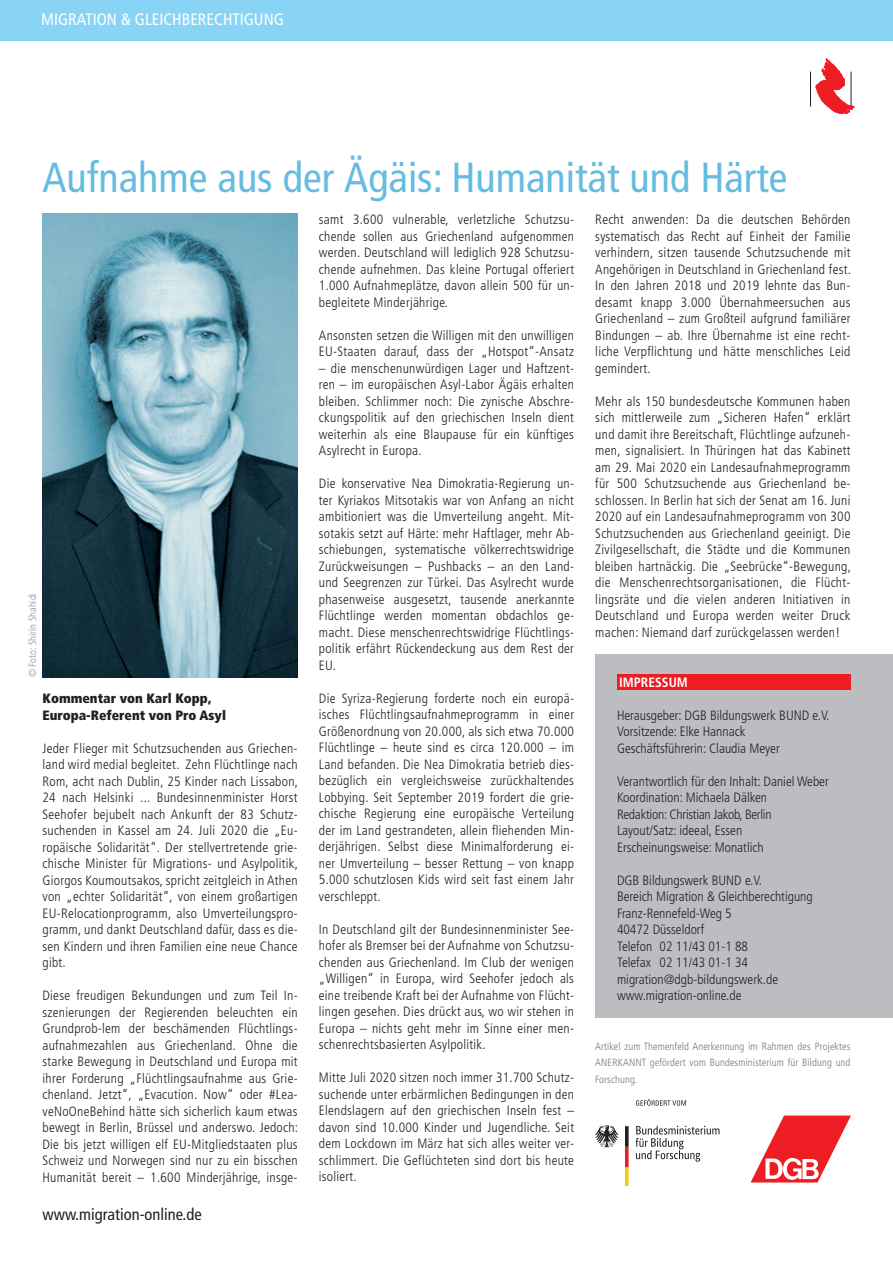
<style>
.page{position:relative;width:893px;height:1263px;background:#fff}
.page>*{position:absolute;margin:0;border:0;box-sizing:border-box;transform-origin:0 0}
.t1{font:condensed 42px "Frutiger";color:#65bce0}
.t2{font:condensed 16.5px "Frutiger";color:#fff}
.t3{font:condensed 16.5px "Frutiger";color:#231f20}
.t4{font:300 condensed 13.5px/16.5px "Frutiger";letter-spacing:.02em;color:#231f20;text-align:justify}
.t5{font:300 condensed 13.5px/16.5px "Frutiger";color:#231f20}
.t6{font:900 condensed 13.5px/16.5px "Frutiger";color:#231f20}
.t7{font:700 condensed 13.5px "Frutiger";color:#fff}
.t8{font:300 condensed 10.5px/16.5px "Frutiger";letter-spacing:.01em;color:#76787b}
.t9{font:300 condensed 10.5px "Frutiger";color:#939598}
</style>
<div class="page">
<div style="left:0;top:0;width:893px;height:28px;background:#89d3f4"></div>
<div style="left:0;top:13px;width:893px;height:28px;background:#89d3f4"></div>
<hr style="left:810px;top:72px;width:1px;height:34px;background:#231f20">
<svg style="left:816px;top:59px;width:38px;height:55px"></svg>
<div style="left:595px;top:654px;width:298px;height:364px;background:#bcbdc0"></div>
<div style="left:617px;top:674px;width:234px;height:15px;background:#ee1d23"></div>
<img style="left:43px;top:214px;width:255px;height:463px">
<svg style="left:751px;top:1115px;width:100px;height:67px"></svg>
<svg style="left:636px;top:1126px;width:83px;height:35px"></svg>
<svg style="left:595px;top:1125px;width:24px;height:22px"></svg>
<svg style="left:625px;top:1126px;width:4px;height:60px"></svg>
<svg style="left:636px;top:1099px;width:50px;height:7px"></svg>
<p class="t2" style="left:41px;top:10px;width:244px">MIGRATION &amp; GLEICHBERECHTIGUNG</p>
<h1 class="t1" style="left:43px;top:153px;width:746px">Aufnahme aus der Ägäis: Humanität und Härte</h1>
<p class="t9" style="left:27px;top:677px;width:86px;rotate:-90deg">© Foto: Shirin Shahidi</p>
<p class="t6" style="left:43px;top:690px;width:185px">Kommentar von Karl Kopp,<br>Europa-Referent von Pro Asyl</p>
<p class="t4" style="left:43px;top:740px;width:257px">Jeder Flieger mit Schutzsuchenden aus Griechen&shy;land wird medial begleitet. Zehn Flüchtlinge nach Rom, acht nach Dublin, 25 Kinder nach Lissabon, 24 nach Helsinki ... Bundesinnenminister Horst Seehofer bejubelt nach Ankunft der 83 Schutz&shy;suchenden in Kassel am 24. Juli 2020 die „Eu&shy;ropäische Solidarität“. Der stellvertretende grie&shy;chische Minister für Migrations- und Asylpolitik, Giorgos Koumoutsakos, spricht zeitgleich in Athen von „echter Solidarität“, von einem großartigen EU-Relocationprogramm, also Umverteilungspro&shy;gramm, und dankt Deutschland dafür, dass es die&shy;sen Kindern und ihren Familien eine neue Chance gibt.</p>
<p class="t4" style="left:43px;top:987px;width:257px">Diese freudigen Bekundungen und zum Teil In&shy;szenierungen der Regierenden beleuchten ein Grundprob-lem der beschämenden Flüchtlings&shy;aufnahmezahlen aus Griechenland. Ohne die starke Bewegung in Deutschland und Europa mit ihrer Forderung „Flüchtlingsaufnahme aus Grie&shy;chenland. Jetzt“, „Evacution. Now“ oder #Lea&shy;veNoOneBehind hätte sich sicherlich kaum etwas bewegt in Berlin, Brüssel und anderswo. Jedoch:<br>Die bis jetzt willigen elf EU-Mitgliedstaaten plus Schweiz und Norwegen sind nur zu ein bisschen Humanität bereit – 1.600 Minderjährige, insge-</p>
<p class="t3" style="left:43px;top:1205px;width:161px">www.migration-online.de</p>
<p class="t4" style="left:319px;top:212px;width:257px">samt 3.600 vulnerable, verletzliche Schutzsu&shy;chende sollen aus Griechenland aufgenommen werden. Deutschland will lediglich 928 Schutzsu&shy;chende aufnehmen. Das kleine Portugal offeriert 1.000 Aufnahmeplätze, davon allein 500 für un&shy;begleitete Minderjährige.</p>
<p class="t4" style="left:319px;top:327px;width:257px">Ansonsten setzen die Willigen mit den unwilligen<br>EU-Staaten darauf, dass der „Hotspot“-Ansatz</p>
<p class="t4" style="left:319px;top:360px;width:257px">– die menschenunwürdigen Lager und Haftzent&shy;ren – im europäischen Asyl-Labor Ägäis erhalten bleiben. Schlimmer noch: Die zynische Abschre&shy;ckungspolitik auf den griechischen Inseln dient weiterhin als eine Blaupause für ein künftiges Asylrecht in Europa.</p>
<p class="t4" style="left:319px;top:476px;width:257px">Die konservative Nea Dimokratia-Regierung un&shy;ter Kyriakos Mitsotakis war von Anfang an nicht ambitioniert was die Umverteilung angeht. Mit&shy;sotakis setzt auf Härte: mehr Haftlager, mehr Ab&shy;schiebungen, systematische völkerrechtswidrige Zurückweisungen – Pushbacks – an den Land&shy;und Seegrenzen zur Türkei. Das Asylrecht wurde phasenweise ausgesetzt, tausende anerkannte Flüchtlinge werden momentan obdachlos ge&shy;macht. Diese menschenrechtswidrige Flüchtlings&shy;politik erfährt Rückendeckung aus dem Rest der EU.</p>
<p class="t4" style="left:319px;top:690px;width:257px">Die Syriza-Regierung forderte noch ein europä&shy;isches Flüchtlingsaufnahmeprogramm in einer Größenordnung von 20.000, als sich etwa 70.000<br>Flüchtlinge – heute sind es circa 120.000 – im Land befanden. Die Nea Dimokratia betrieb dies&shy;bezüglich ein vergleichsweise zurückhaltendes Lobbying. Seit September 2019 fordert die grie&shy;chische Regierung eine europäische Verteilung der im Land gestrandeten, allein fliehenden Min&shy;derjährigen. Selbst diese Minimalforderung ei&shy;ner Umverteilung – besser Rettung – von knapp 5.000 schutzlosen Kids wird seit fast einem Jahr verschleppt.</p>
<p class="t4" style="left:319px;top:921px;width:257px">In Deutschland gilt der Bundesinnenminister See&shy;hofer als Bremser bei der Aufnahme von Schutzsu&shy;chenden aus Griechenland. Im Club der wenigen „Willigen“ in Europa, wird Seehofer jedoch als eine treibende Kraft bei der Aufnahme von Flücht&shy;lingen gesehen. Dies drückt aus, wo wir stehen in Europa – nichts geht mehr im Sinne einer men&shy;schenrechtsbasierten Asylpolitik.</p>
<p class="t4" style="left:319px;top:1070px;width:257px">Mitte Juli 2020 sitzen noch immer 31.700 Schutz&shy;suchende unter erbärmlichen Bedingungen in den Elendslagern auf den griechischen Inseln fest – davon sind 10.000 Kinder und Jugendliche. Seit dem Lockdown im März hat sich alles weiter ver&shy;schlimmert. Die Geflüchteten sind dort bis heute isoliert.</p>
<p class="t4" style="left:595px;top:212px;width:257px">Recht anwenden: Da die deutschen Behörden systematisch das Recht auf Einheit der Familie verhindern, sitzen tausende Schutzsuchende mit Angehörigen in Deutschland in Griechenland fest.<br>In den Jahren 2018 und 2019 lehnte das Bun&shy;desamt knapp 3.000 Übernahmeersuchen aus Griechenland – zum Großteil aufgrund familiärer Bindungen – ab. Ihre Übernahme ist eine recht&shy;liche Verpflichtung und hätte menschliches Leid gemindert.</p>
<p class="t4" style="left:595px;top:393px;width:257px">Mehr als 150 bundesdeutsche Kommunen haben sich mittlerweile zum „Sicheren Hafen“ erklärt und damit ihre Bereitschaft, Flüchtlinge aufzuneh&shy;men, signalisiert. In Thüringen hat das Kabinett am 29. Mai 2020 ein Landesaufnahmeprogramm für 500 Schutzsuchende aus Griechenland be&shy;schlossen. In Berlin hat sich der Senat am 16. Juni 2020 auf ein Landesaufnahmeprogramm von 300<br>Schutzsuchenden aus Griechenland geeinigt. Die Zivilgesellschaft, die Städte und die Kommunen bleiben hartnäckig. Die „Seebrücke“-Bewegung, die Menschenrechtsorganisationen, die Flücht&shy;lingsräte und die vielen anderen Initiativen in Deutschland und Europa werden weiter Druck machen: Niemand darf zurückgelassen werden!</p>
<p class="t7" style="left:619px;top:674px;width:13px">IMPRESSUM</p>
<p class="t5" style="left:617px;top:707px;width:214px">Herausgeber: DGB Bildungswerk BUND e.V.<br>Vorsitzende: Elke Hannack<br>Geschäftsführerin: Claudia Meyer</p>
<p class="t5" style="left:617px;top:773px;width:213px">Verantwortlich für den Inhalt: Daniel Weber Koordination: Michaela Dälken<br>Redaktion: Christian Jakob, Berlin Layout/Satz: ideeal, Essen Erscheinungsweise: Monatlich</p>
<p class="t5" style="left:617px;top:872px;width:197px">DGB Bildungswerk BUND e.V.<br>Bereich Migration &amp; Gleichberechtigung<br>Franz-Rennefeld-Weg 5<br>40472 Düsseldorf<br>Telefon 02 11/43 01-1 88<br>Telefax 02 11/43 01-1 34 migration@dgb-bildungswerk.de www.migration-online.de</p>
<p class="t8" style="left:595px;top:1038px;width:257px">Artikel zum Themenfeld Anerkennung im Rahmen des Projektes<br>Anerkannt</p>
<p class="t8" style="left:650px;top:1054px;width:202px">gefördert vom Bundesministerium für Bildung und</p>
<p class="t8" style="left:595px;top:1071px;width:44px">Forschung.</p>
</div>
